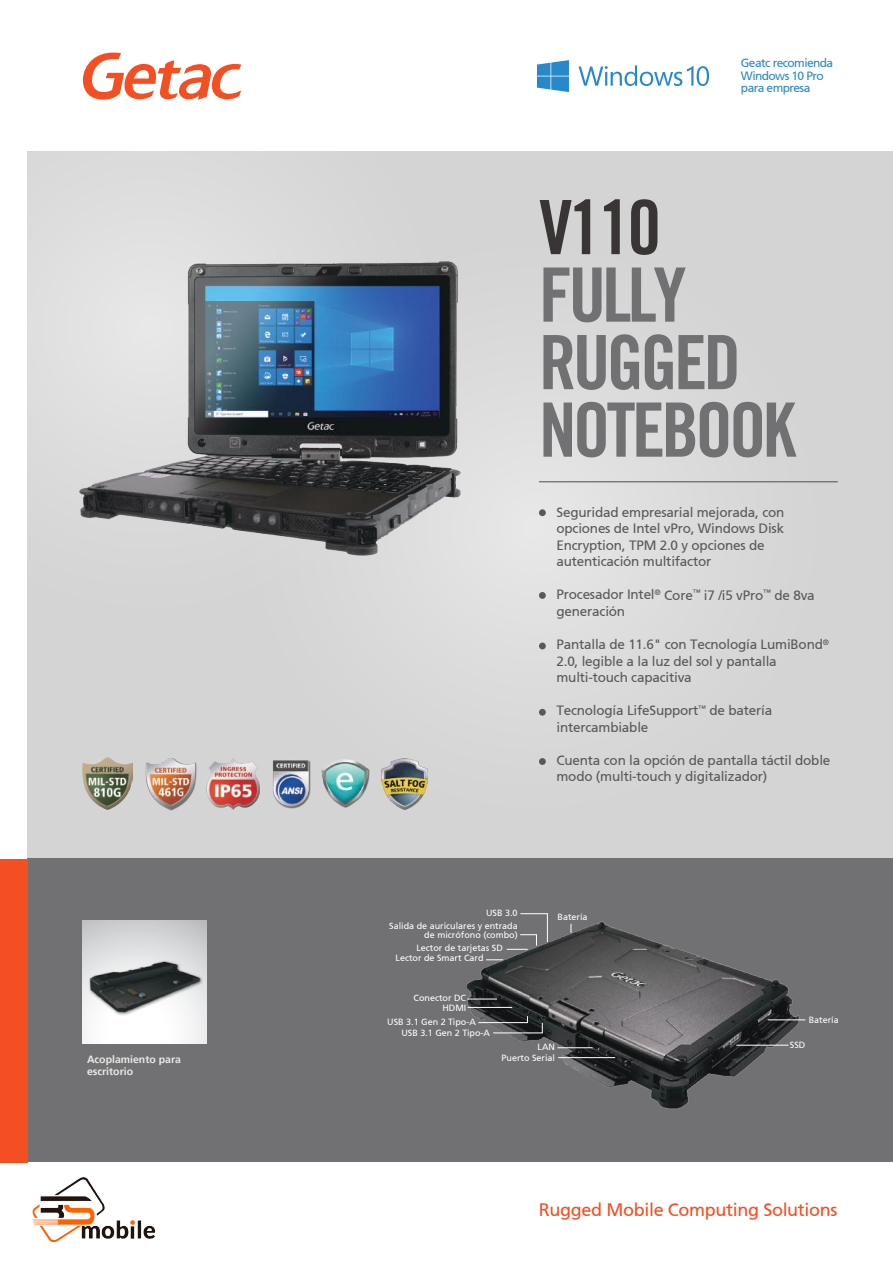
<style>
.page{position:relative;width:893px;height:1263px;background:#fff}
.page>*{position:absolute;margin:0;border:0;box-sizing:border-box;transform-origin:0 0}
.t1{font:700 condensed 75px/67.5px "Trade Gothic No.20";letter-spacing:-.05em;color:#717072}
.t2{font:700 condensed 75px "Trade Gothic No.20";color:#393535}
.t3{font:18px "Frutiger 55 Roman";letter-spacing:-.02em;color:#f34f22}
.t4{font:13.5px/16.5px "Frutiger 55 Roman";letter-spacing:-.015em;color:#5a5758}
.t5{font:12px/12.8px "Frutiger 55 Roman";letter-spacing:-.05em;color:#2b89c5}
.t6{font:700 10.5px/12.1px "Frutiger 65";color:#ebeaea}
.t7{font:9px/9px "Frutiger 55 Roman";color:#fff;text-align:right}
</style>
<div class="page">
<div style="left:28px;top:152px;width:865px;height:707px;background:#d5d4d5"></div>
<div style="left:28px;top:859px;width:865px;height:303px;background:#717072"></div>
<div style="left:0;top:859px;width:28px;height:303px;background:#f34f22"></div>
<svg style="left:83px;top:53px;width:158px;height:47px"></svg>
<img style="left:83px;top:922px;width:124px;height:122px">
<img style="left:466px;top:921px;width:340px;height:188px">
<hr style="left:768px;top:1019px;width:37px;height:1px;background:#fff">
<hr style="left:736px;top:1045px;width:52px;height:1px;background:#fff">
<hr style="left:558px;top:1057px;width:57px;height:1px;background:#fff">
<hr style="left:557px;top:1047px;width:36px;height:1px;background:#fff">
<svg style="left:478px;top:1015px;width:65px;height:19px"></svg>
<hr style="left:468px;top:1007px;width:44px;height:1px;background:#fff">
<hr style="left:467px;top:999px;width:30px;height:1px;background:#fff">
<svg style="left:486px;top:959px;width:17px;height:1px"></svg>
<svg style="left:507px;top:913px;width:41px;height:37px"></svg>
<div style="left:95px;top:207px;width:111px;height:14px;background:#dfdfdf"></div>
<img style="left:30px;top:221px;width:524px;height:351px">
<div style="left:539px;top:509px;width:7px;height:7px;background:#5a5758;border-radius:50%"></div>
<div style="left:539px;top:592px;width:7px;height:7px;background:#5a5758;border-radius:50%"></div>
<div style="left:539px;top:643px;width:7px;height:6px;background:#5a5758;border-radius:50%"></div>
<div style="left:539px;top:709px;width:7px;height:7px;background:#5a5758;border-radius:50%"></div>
<div style="left:539px;top:758px;width:7px;height:7px;background:#5a5758;border-radius:50%"></div>
<hr style="left:539px;top:481px;width:299px;height:1px;background:#4e4b4c">
<img style="left:83px;top:758px;width:49px;height:51px">
<img style="left:273px;top:760px;width:38px;height:49px">
<img style="left:206px;top:758px;width:54px;height:51px">
<img style="left:145px;top:758px;width:52px;height:53px">
<img style="left:382px;top:759px;width:45px;height:50px">
<img style="left:321px;top:759px;width:49px;height:49px">
<svg style="left:537px;top:60px;width:32px;height:32px"></svg>
<svg style="left:579px;top:65px;width:130px;height:21px"></svg>
<img style="left:33px;top:1177px;width:122px;height:65px">
<p class="t6" style="left:87px;top:1053px;width:95px">Acoplamiento para escritorio</p>
<p class="t5" style="left:741px;top:56px;width:94px">Geatc recomienda<br>Windows 10 Pro para empresa</p>
<h1 class="t2" style="left:539px;top:182px;width:123px">V110</h1>
<h1 class="t1" style="left:539px;top:261px;width:259px">FULLY<br>RUGGED<br>NOTEBOOK</h1>
<p class="t4" style="left:556px;top:504px;width:229px">Seguridad empresarial mejorada, con opciones de Intel vPro, Windows Disk Encryption, TPM 2.0 y opciones de autenticación multifactor</p>
<p class="t4" style="left:556px;top:587px;width:260px">Procesador Intel<sup>®</sup> Core<sup>™</sup> i7 /i5 vPro<sup>™</sup> de 8va generación</p>
<p class="t4" style="left:556px;top:636px;width:274px">Pantalla de 11.6" con Tecnología LumiBond<sup>®<br></sup>2.0, legible a la luz del sol y pantalla multi-touch capacitiva</p>
<p class="t4" style="left:556px;top:702px;width:217px">Tecnología LifeSupport<sup>™</sup> de batería intercambiable</p>
<p class="t4" style="left:556px;top:752px;width:275px">Cuenta con la opción de pantalla táctil doble modo (multi-touch y digitalizador)</p>
<p class="t7" style="left:486px;top:909px;width:33px">USB 3.0</p>
<p class="t7" style="left:389px;top:922px;width:130px">Salida de auriculares y entrada de micrófono (combo)</p>
<p class="t7" style="left:416px;top:943px;width:88px">Lector de tarjetas SD</p>
<p class="t7" style="left:395px;top:953px;width:90px">Lector de Smart Card</p>
<p class="t7" style="left:413px;top:993px;width:54px">Conector DC</p>
<p class="t7" style="left:442px;top:1003px;width:25px">HDMI</p>
<p class="t7" style="left:387px;top:1017px;width:90px">USB 3.1 Gen 2 Tipo-A</p>
<p class="t7" style="left:401px;top:1028px;width:90px">USB 3.1 Gen 2 Tipo-A</p>
<p class="t7" style="left:558px;top:913px;width:32px">Batería</p>
<p class="t7" style="left:538px;top:1042px;width:19px">LAN</p>
<p class="t7" style="left:809px;top:1015px;width:32px">Batería</p>
<p class="t7" style="left:790px;top:1041px;width:17px">SSD</p>
<p class="t7" style="left:502px;top:1053px;width:55px">Puerto Serial</p>
<h2 class="t3" style="left:539px;top:1199px;width:300px">Rugged Mobile Computing Solutions</h2>
</div>
